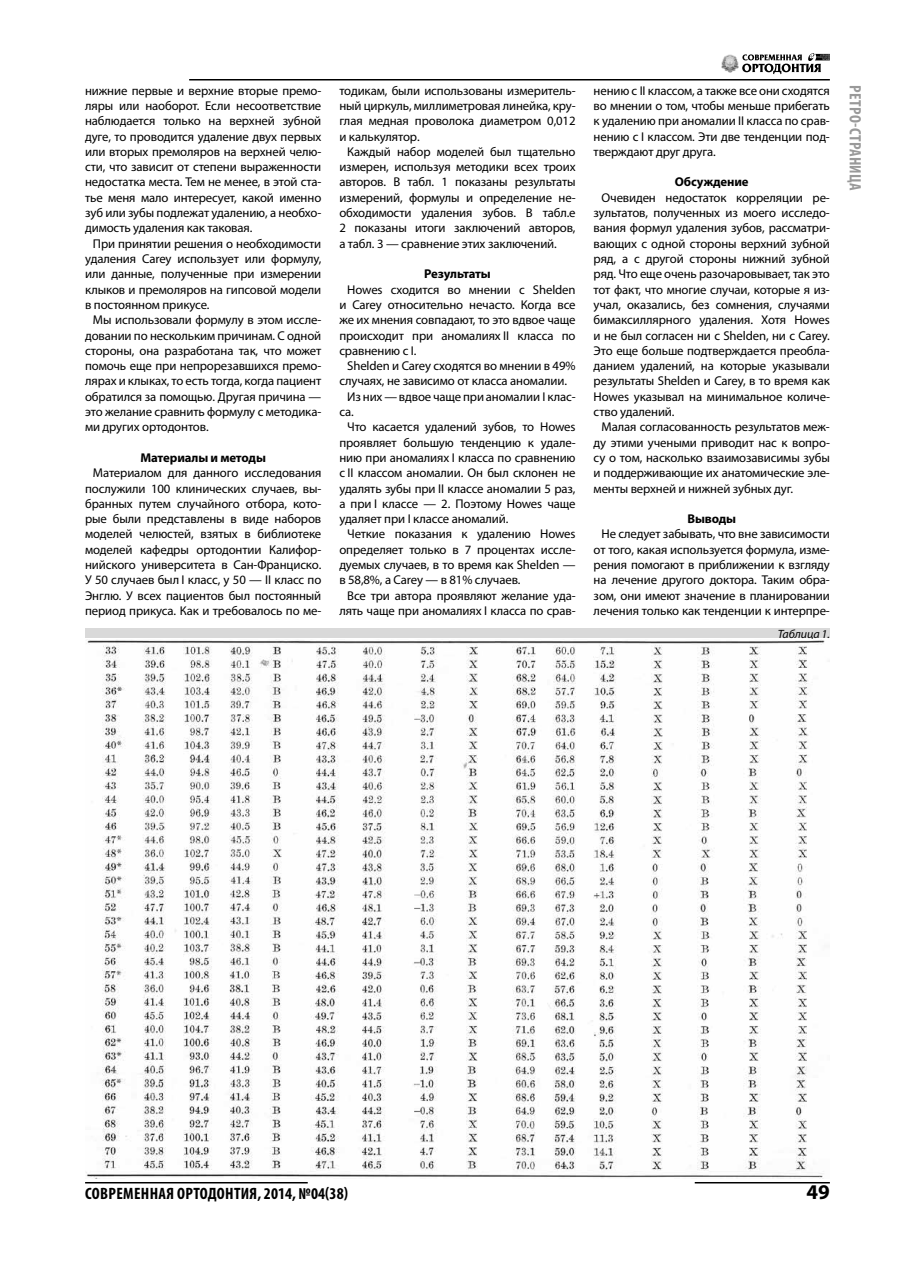
<style>
.page{position:relative;width:915px;height:1276px;background:#fff}
.page>*{position:absolute;margin:0;border:0;box-sizing:border-box;transform-origin:0 0}
.t1{font:700 21px "Myriad Pro";color:#000}
.t2{font:700 condensed 16.5px "Myriad Pro";letter-spacing:.02em;color:#000}
.t3{font:700 condensed 16.5px "Myriad Pro";letter-spacing:.02em;color:#999}
.t4{font:12.75px/15.3px "Myriad Pro";letter-spacing:-.01em;color:#000;text-align:justify}
.t5{font:700 12.75px "Myriad Pro";letter-spacing:-.01em;color:#000}
.t6{font:italic 12px "Myriad Pro";letter-spacing:-.01em;color:#000}
</style>
<div class="page">
<hr style="left:189px;top:79px;width:640px;height:1px;background:#000">
<hr style="left:85px;top:1182px;width:222px;height:1px;background:#000">
<hr style="left:694px;top:1182px;width:135px;height:1px;background:#000">
<svg style="left:742px;top:53px;width:87px;height:21px"></svg>
<img style="left:721px;top:55px;width:16px;height:17px">
<div style="left:85px;top:629px;width:744px;height:9px;background:#d9d9d9"></div>
<img style="left:86px;top:640px;width:739px;height:538px">
<p class="t4" style="left:85px;top:82px;width:238px">нижние первые и верхние вторые премо&shy;ляры или наоборот. Если несоответствие наблюдается только на верхней зубной дуге, то проводится удаление двух первых или вторых премоляров на верхней челю&shy;сти, что зависит от степени выраженности недостатка места. Тем не менее, в этой ста&shy;тье меня мало интересует, какой именно зуб или зубы подлежат удалению, а необхо&shy;димость удаления как таковая.</p>
<p class="t4" style="left:85px;top:235px;width:238px;text-indent:8px">При принятии решения о необходимости удаления Carey использует или формулу, или данные, полученные при измерении клыков и премоляров на гипсовой модели в постоянном прикусе.</p>
<p class="t4" style="left:85px;top:312px;width:238px;text-indent:8px">Мы использовали формулу в этом иссле&shy;довании по нескольким причинам. С одной стороны, она разработана так, что может помочь еще при непрорезавшихся премо&shy;лярах и клыках, то есть тогда, когда пациент обратился за помощью. Другая причина — это желание сравнить формулу с методика&shy;ми других ортодонтов.</p>
<p class="t5" style="left:140px;top:449px;width:127px">Материалы и методы</p>
<p class="t4" style="left:85px;top:465px;width:238px;text-indent:8px">Материалом для данного исследования послужили 100 клинических случаев, вы&shy;бранных путем случайного отбора, кото&shy;рые были представлены в виде наборов моделей челюстей, взятых в библиотеке моделей кафедры ортодонтии Калифор&shy;нийского университета в Сан-Франциско.<br>У 50 случаев был I класс, у 50 — II класс по Энглю. У всех пациентов был постоянный период прикуса. Как и требовалось по ме-</p>
<p class="t4" style="left:339px;top:82px;width:238px">тодикам, были использованы измеритель&shy;ный циркуль, миллиметровая линейка, кру&shy;глая медная проволока диаметром 0,012 и калькулятор.</p>
<p class="t4" style="left:339px;top:144px;width:238px;text-indent:8px">Каждый набор моделей был тщательно измерен, используя методики всех троих авторов. В табл. 1 показаны результаты измерений, формулы и определение не&shy;обходимости удаления зубов. В табл.е 2 показаны итоги заключений авторов, а табл. 3 — сравнение этих заключений.</p>
<p class="t5" style="left:424px;top:266px;width:68px">Результаты</p>
<p class="t4" style="left:339px;top:281px;width:238px;text-indent:8px">Howes сходится во мнении с Shelden и Carey относительно нечасто. Когда все же их мнения совпадают, то это вдвое чаще происходит при аномалиях II класса по сравнению с I.</p>
<p class="t4" style="left:347px;top:358px;width:230px">Shelden и Carey сходятся во мнении в 49%</p>
<p class="t4" style="left:339px;top:373px;width:229px">случаях, не зависимо от класса аномалии.</p>
<p class="t4" style="left:347px;top:388px;width:230px">Из них — вдвое чаще при аномалии I клас-</p>
<p class="t4" style="left:339px;top:404px;width:16px">са.</p>
<p class="t4" style="left:347px;top:419px;width:230px">Что касается удалений зубов, то Howes</p>
<p class="t4" style="left:339px;top:434px;width:238px">проявляет большую тенденцию к удале-</p>
<p class="t4" style="left:339px;top:450px;width:238px">нию при аномалиях I класса по сравнению</p>
<p class="t4" style="left:339px;top:465px;width:238px">с II классом аномалии. Он был склонен не</p>
<p class="t4" style="left:339px;top:480px;width:238px">удалять зубы при II классе аномалии 5 раз,</p>
<p class="t4" style="left:339px;top:496px;width:238px">а при I классе — 2. Поэтому Howes чаще</p>
<p class="t4" style="left:339px;top:511px;width:170px">удаляет при I классе аномалий.</p>
<p class="t4" style="left:347px;top:526px;width:230px">Четкие показания к удалению Howes</p>
<p class="t4" style="left:339px;top:541px;width:238px">определяет только в 7 процентах иссле-</p>
<p class="t4" style="left:339px;top:557px;width:238px">дуемых случаев, в то время как Shelden —</p>
<p class="t4" style="left:339px;top:572px;width:183px">в 58,8%, а Carey — в 81% случаев.</p>
<p class="t4" style="left:347px;top:587px;width:230px">Все три автора проявляют желание уда-</p>
<p class="t4" style="left:339px;top:603px;width:238px">лять чаще при аномалиях I класса по срав-</p>
<p class="t4" style="left:593px;top:82px;width:238px">нению с II классом, а также все они сходятся во мнении о том, чтобы меньше прибегать к удалению при аномалии II класса по срав&shy;нению с I классом. Эти две тенденции под&shy;тверждают друг друга.</p>
<p class="t5" style="left:674px;top:174px;width:75px">Обсуждение</p>
<p class="t4" style="left:593px;top:190px;width:238px;text-indent:8px">Очевиден недостаток корреляции ре&shy;зультатов, полученных из моего исследо&shy;вания формул удаления зубов, рассматри&shy;вающих с одной стороны верхний зубной ряд, а с другой стороны нижний зубной ряд. Что еще очень разочаровывает, так это тот факт, что многие случаи, которые я из&shy;учал, оказались, без сомнения, случаями бимаксиллярного удаления. Хотя Howes и не был согласен ни с Shelden, ни с Carey.<br>Это еще больше подтверждается преобла&shy;данием удалений, на которые указывали результаты Shelden и Carey, в то время как Howes указывал на минимальное количе&shy;ство удалений.</p>
<p class="t4" style="left:593px;top:419px;width:238px;text-indent:8px">Малая согласованность результатов меж&shy;ду этими учеными приводит нас к вопро&shy;су о том, насколько взаимозависимы зубы и поддерживающие их анатомические эле&shy;менты верхней и нижней зубных дуг.</p>
<p class="t5" style="left:687px;top:510px;width:50px">Выводы</p>
<p class="t4" style="left:593px;top:526px;width:238px;text-indent:8px">Не следует забывать, что вне зависимости от того, какая используется формула, изме&shy;рения помогают в приближении к взгляду на лечение другого доктора. Таким обра&shy;зом, они имеют значение в планировании лечения только как тенденции к интерпре-</p>
<p class="t6" style="left:777px;top:626px;width:53px">Таблица 1.</p>
<p class="t3" style="left:865px;top:85px;width:107px;rotate:90deg">РЕТРО-СТРАНИЦА</p>
<p class="t2" style="left:85px;top:1182px;width:264px">СОВРЕМЕННАЯ ОРТОДОНТИЯ, 2014, №04(38)</p>
<h1 class="t1" style="left:806px;top:1178px;width:25px">49</h1>
</div>
